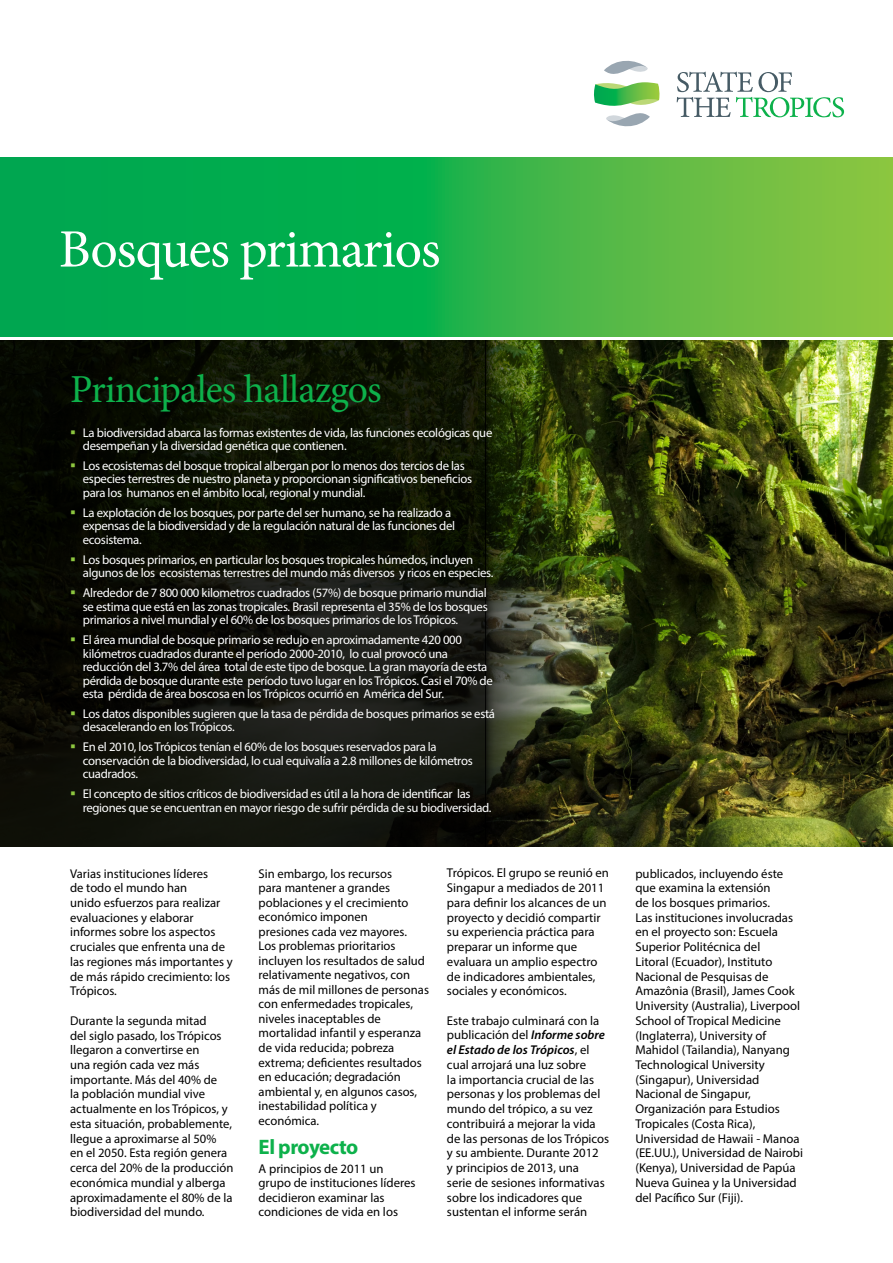
<style>
.page{position:relative;width:893px;height:1263px;background:#fff}
.page>*{position:absolute;margin:0;border:0;box-sizing:border-box;transform-origin:0 0}
.t1{font:54px "Minion Pro";letter-spacing:-.025em;color:#fff}
.t2{font:39.6px "Minion Pro";letter-spacing:-.025em;color:#0db14b}
.t3{font:700 21px "Myriad Pro";letter-spacing:-.03em;color:#0db14b}
.t4{font:12.75px/14.7px "Myriad Pro";color:#000}
.t5{font:12.75px/13.5px "Myriad Pro";letter-spacing:-.025em;color:#fff}
.s1{font-weight:600;font-style:italic}
</style>
<div class="page">
<svg style="left:0;top:157px;width:893px;height:180px;background:#2fb349"></svg>
<svg style="left:594px;top:60px;width:66px;height:67px"></svg>
<svg style="left:677px;top:72px;width:167px;height:45px"></svg>
<img style="left:571px;top:340px;width:322px;height:506px">
<svg style="left:0;top:340px;width:486px;height:506px;background:#0e1108"></svg>
<img style="left:486px;top:340px;width:85px;height:506px">
<svg style="left:71px;top:430px;width:4px;height:4px"></svg>
<svg style="left:71px;top:463px;width:4px;height:4px"></svg>
<svg style="left:71px;top:510px;width:4px;height:4px"></svg>
<svg style="left:71px;top:557px;width:4px;height:4px"></svg>
<svg style="left:71px;top:591px;width:4px;height:3px"></svg>
<svg style="left:71px;top:637px;width:4px;height:4px"></svg>
<svg style="left:71px;top:711px;width:4px;height:4px"></svg>
<svg style="left:71px;top:745px;width:4px;height:3px"></svg>
<svg style="left:71px;top:792px;width:4px;height:3px"></svg>
<h1 class="t1" style="left:59px;top:213px;width:383px">Bosques primarios</h1>
<h2 class="t2" style="left:70px;top:363px;width:313px">Principales hallazgos</h2>
<p class="t5" style="left:83px;top:425px;width:411px">La biodiversidad abarca las formas existentes de vida, las funciones ecológicas que desempeñan y la diversidad genética que contienen.</p>
<p class="t5" style="left:83px;top:459px;width:391px">Los ecosistemas del bosque tropical albergan por lo menos dos tercios de las especies terrestres de nuestro planeta y proporcionan significativos beneficios para los humanos en el ámbito local, regional y mundial.</p>
<p class="t5" style="left:83px;top:506px;width:374px">La explotación de los bosques, por parte del ser humano, se ha realizado a expensas de la biodiversidad y de la regulación natural de las funciones del ecosistema.</p>
<p class="t5" style="left:83px;top:552px;width:412px">Los bosques primarios, en particular los bosques tropicales húmedos, incluyen algunos de los ecosistemas terrestres del mundo más diversos y ricos en especies.</p>
<p class="t5" style="left:83px;top:586px;width:406px;text-align:justify">Alrededor de 7 800 000 kilometros cuadrados (57%) de bosque primario mundial se estima que está en las zonas tropicales. Brasil representa el 35% de los bosques primarios a nivel mundial y el 60% de los bosques primarios de los Trópicos.</p>
<p class="t5" style="left:83px;top:633px;width:412px">El área mundial de bosque primario se redujo en aproximadamente 420 000 kilómetros cuadrados durante el período 2000-2010, lo cual provocó una reducción del 3.7% del área total de este tipo de bosque. La gran mayoría de esta pérdida de bosque durante este período tuvo lugar en los Trópicos. Casi el 70% de esta pérdida de área boscosa en los Trópicos ocurrió en América del Sur.</p>
<p class="t5" style="left:83px;top:707px;width:414px">Los datos disponibles sugieren que la tasa de pérdida de bosques primarios se está desacelerando en los Trópicos.</p>
<p class="t5" style="left:83px;top:740px;width:391px">En el 2010, los Trópicos tenían el 60% de los bosques reservados para la conservación de la biodiversidad, lo cual equivalía a 2.8 millones de kilómetros cuadrados.</p>
<p class="t5" style="left:83px;top:787px;width:410px">El concepto de sitios críticos de biodiversidad es útil a la hora de identificar las regiones que se encuentran en mayor riesgo de sufrir pérdida de su biodiversidad.</p>
<p class="t4" style="left:70px;top:866px;width:164px">Varias instituciones líderes<br>de todo el mundo han<br>unido esfuerzos para realizar evaluaciones y elaborar informes sobre los aspectos cruciales que enfrenta una de las regiones más importantes y de más rápido crecimiento: los<br>Trópicos.</p>
<p class="t4" style="left:70px;top:1013px;width:165px">Durante la segunda mitad<br>del siglo pasado, los Trópicos llegaron a convertirse en<br>una región cada vez más importante. Más del 40% de<br>la población mundial vive actualmente en los Trópicos, y esta situación, probablemente, llegue a aproximarse al 50%<br>en el 2050. Esta región genera cerca del 20% de la producción económica mundial y alberga aproximadamente el 80% de la biodiversidad del mundo.</p>
<p class="t4" style="left:259px;top:866px;width:172px">Sin embargo, los recursos<br>para mantener a grandes poblaciones y el crecimiento económico imponen<br>presiones cada vez mayores.<br>Los problemas prioritarios incluyen los resultados de salud relativamente negativos, con más de mil millones de personas con enfermedades tropicales, niveles inaceptables de mortalidad infantil y esperanza de vida reducida; pobreza extrema; deficientes resultados en educación; degradación ambiental y, en algunos casos, inestabilidad política y económica.</p>
<h3 class="t3" style="left:259px;top:1133px;width:101px">El proyecto</h3>
<p class="t4" style="left:259px;top:1161px;width:159px">A principios de 2011 un grupo de instituciones líderes decidieron examinar las condiciones de vida en los</p>
<p class="t4" style="left:447px;top:866px;width:163px">Trópicos. El grupo se reunió en<br>Singapur a mediados de 2011 para definir los alcances de un proyecto y decidió compartir su experiencia práctica para preparar un informe que evaluara un amplio espectro de indicadores ambientales, sociales y económicos.</p>
<p class="t4" style="left:447px;top:1013px;width:164px">Este trabajo culminará con la publicación del <span class="s1">Informe sobre el Estado de los Trópicos</span>, el cual arrojará una luz sobre<br>la importancia crucial de las personas y los problemas del mundo del trópico, a su vez contribuirá a mejorar la vida de las personas de los Trópicos y su ambiente. Durante 2012<br>y principios de 2013, una<br>serie de sesiones informativas sobre los indicadores que sustentan el informe serán</p>
<p class="t4" style="left:635px;top:866px;width:169px">publicados, incluyendo éste que examina la extensión<br>de los bosques primarios.<br>Las instituciones involucradas en el proyecto son: Escuela<br>Superior Politécnica del<br>Litoral (Ecuador), Instituto<br>Nacional de Pesquisas de<br>Amazônia (Brasil), James Cook<br>University (Australia), Liverpool<br>School of Tropical Medicine (Inglaterra), University of<br>Mahidol (Tailandia), Nanyang<br>Technological University (Singapur), Universidad<br>Nacional de Singapur,<br>Organización para Estudios<br>Tropicales (Costa Rica),<br>Universidad de Hawaii - Manoa (EE.UU.), Universidad de Nairobi (Kenya), Universidad de Papúa<br>Nueva Guinea y la Universidad del Pacífico Sur (Fiji).</p>
</div>
